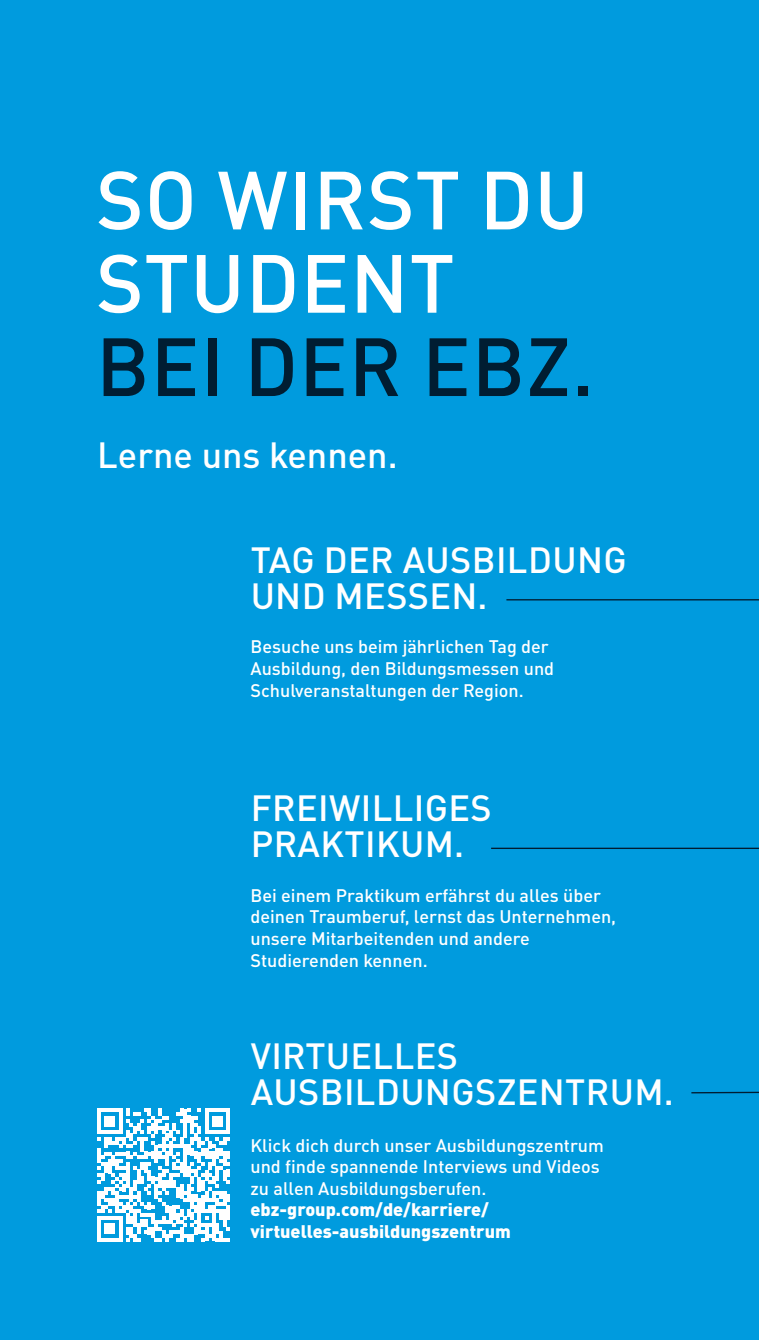
<style>
.page{position:relative;width:759px;height:1340px;background:#fff}
.page>*{position:absolute;margin:0;border:0;box-sizing:border-box;transform-origin:0 0}
.t1{font:500 81px/83.2px "DIN Pro";letter-spacing:.01em;color:#fff}
.t2{font:500 81px "DIN Pro";letter-spacing:.01em;color:#001d32}
.t3{font:500 36px/36px "DIN Pro";letter-spacing:.01em;color:#fff}
.t4{font:500 18px/21.6px "DIN Pro";color:#fff}
.t5{font:900 18px/21.6px "DIN Pro";color:#fff}
</style>
<div class="page">
<div style="left:0;top:0;width:759px;height:1339px;background:#009bde"></div>
<hr style="left:506px;top:599px;width:253px;height:1px;background:#001d32">
<hr style="left:491px;top:847px;width:268px;height:2px;background:#001d32">
<svg style="left:690px;top:599px;width:69px;height:495px"></svg>
<svg style="left:97px;top:1108px;width:133px;height:133px"></svg>
<h1 class="t1" style="left:96px;top:153px;width:494px">SO WIRST DU<br>STUDENT</h1>
<h1 class="t2" style="left:96px;top:304px;width:499px">BEI DER EBZ.</h1>
<h2 class="t3" style="left:97px;top:435px;width:302px">Lerne uns kennen.</h2>
<h2 class="t3" style="left:251px;top:539px;width:378px">TAG DER AUSBILDUNG<br>UND MESSEN.</h2>
<p class="t4" style="left:250px;top:635px;width:305px">Besuche uns beim jährlichen Tag der<br>Ausbildung, den Bildungsmessen und<br>Schulveranstaltungen der Region.</p>
<h2 class="t3" style="left:251px;top:788px;width:243px">FREIWILLIGES<br>PRAKTIKUM.</h2>
<p class="t4" style="left:250px;top:883px;width:367px">Bei einem Praktikum erfährst du alles über deinen Traumberuf, lernst das Unternehmen, unsere Mitarbeitenden und andere Studierenden kennen.</p>
<h2 class="t3" style="left:251px;top:1035px;width:425px">VIRTUELLES<br>AUSBILDUNGSZENTRUM.</h2>
<p class="t4" style="left:250px;top:1133px;width:355px">Klick dich durch unser Ausbildungszentrum und finde spannende Interviews und Videos zu allen Ausbildungsberufen.</p>
<p class="t5" style="left:250px;top:1197px;width:262px">ebz-group.com/de/karriere/ virtuelles-ausbildungszentrum</p>
</div>
